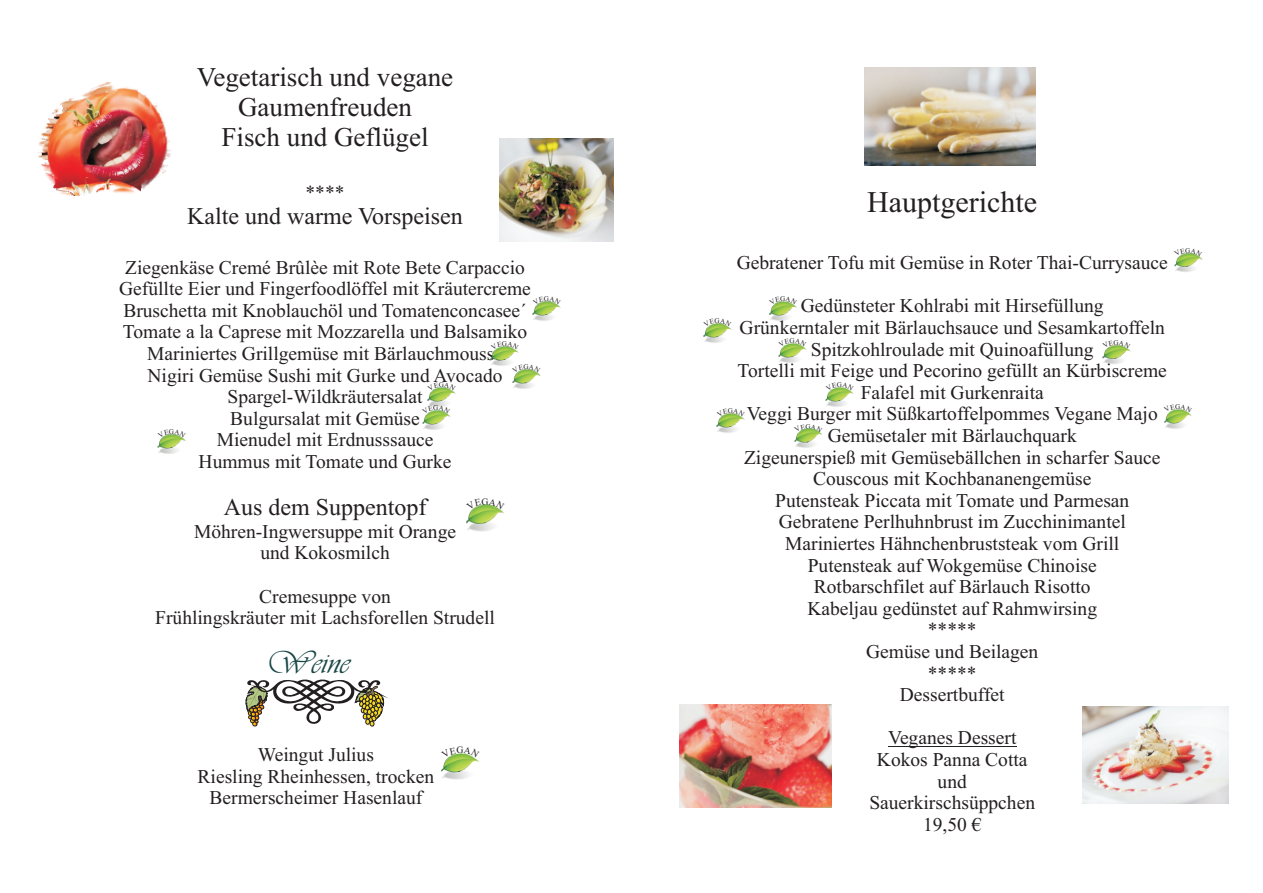
<style>
.page{position:relative;width:1263px;height:893px;background:#fff}
.page>*{position:absolute;margin:0;border:0;box-sizing:border-box;transform-origin:0 0}
.t1{font:italic 33px "Vivaldii";color:#194646}
.t2{font:30px "Times New Roman";color:#231f20}
.t3{font:27px/29.8px "Times New Roman";color:#231f20;text-align:center}
.t4{font:24px "Times New Roman";color:#231f20}
.t5{font:19.5px/21.6px "Times New Roman";color:#231f20;text-align:center}
.t6{font:9.75px "Times New Roman";color:#231f20}
.t7{font:7.2px "Times New Roman";color:#231f20}
</style>
<div class="page">
<hr style="left:888px;top:746px;width:128px;height:1px;background:#231f20">
<img style="left:499px;top:138px;width:114px;height:104px">
<img style="left:864px;top:67px;width:171px;height:99px">
<img style="left:466px;top:504px;width:38px;height:28px">
<img style="left:825px;top:391px;width:29px;height:16px">
<img style="left:1164px;top:413px;width:28px;height:16px">
<img style="left:778px;top:343px;width:29px;height:20px">
<img style="left:1174px;top:256px;width:29px;height:16px">
<img style="left:157px;top:438px;width:29px;height:16px">
<img style="left:422px;top:414px;width:29px;height:16px">
<img style="left:429px;top:387px;width:27px;height:11px">
<img style="left:512px;top:369px;width:29px;height:20px">
<img style="left:490px;top:350px;width:29px;height:16px">
<img style="left:532px;top:305px;width:29px;height:16px">
<img style="left:1082px;top:707px;width:146px;height:97px">
<img style="left:679px;top:704px;width:152px;height:104px">
<img style="left:716px;top:413px;width:29px;height:20px">
<img style="left:794px;top:432px;width:29px;height:16px">
<img style="left:769px;top:305px;width:28px;height:16px">
<img style="left:1102px;top:345px;width:29px;height:19px">
<img style="left:703px;top:323px;width:29px;height:20px">
<svg style="left:245px;top:679px;width:139px;height:48px"></svg>
<img style="left:441px;top:753px;width:38px;height:27px">
<img style="left:38px;top:82px;width:133px;height:113px">
<svg style="left:489px;top:504px;width:15px;height:5px"></svg>
<svg style="left:466px;top:504px;width:15px;height:6px"></svg>
<svg style="left:830px;top:387px;width:21px;height:4px"></svg>
<svg style="left:1169px;top:409px;width:20px;height:4px"></svg>
<svg style="left:795px;top:343px;width:12px;height:4px"></svg>
<svg style="left:778px;top:343px;width:11px;height:4px"></svg>
<svg style="left:1180px;top:252px;width:19px;height:4px"></svg>
<svg style="left:162px;top:434px;width:21px;height:4px"></svg>
<svg style="left:427px;top:398px;width:21px;height:16px"></svg>
<svg style="left:444px;top:387px;width:12px;height:4px"></svg>
<svg style="left:429px;top:387px;width:9px;height:4px"></svg>
<svg style="left:529px;top:369px;width:11px;height:4px"></svg>
<svg style="left:512px;top:365px;width:11px;height:8px"></svg>
<svg style="left:495px;top:346px;width:21px;height:4px"></svg>
<svg style="left:537px;top:301px;width:21px;height:4px"></svg>
<svg style="left:733px;top:413px;width:12px;height:4px"></svg>
<svg style="left:716px;top:413px;width:11px;height:4px"></svg>
<svg style="left:799px;top:428px;width:21px;height:4px"></svg>
<svg style="left:773px;top:301px;width:21px;height:4px"></svg>
<svg style="left:1119px;top:345px;width:11px;height:3px"></svg>
<svg style="left:1102px;top:345px;width:11px;height:3px"></svg>
<svg style="left:720px;top:323px;width:12px;height:4px"></svg>
<svg style="left:703px;top:323px;width:11px;height:4px"></svg>
<svg style="left:463px;top:753px;width:16px;height:5px"></svg>
<svg style="left:441px;top:753px;width:15px;height:5px"></svg>
<h3 class="t3" style="left:197px;top:65px;width:258px">Vegetarisch und vegane<br>Gaumenfreuden<br>Fisch und Geflügel</h3>
<p class="t5" style="left:306px;top:183px;width:40px">****</p>
<p class="t4" style="left:187px;top:208px;width:277px">Kalte und warme Vorspeisen</p>
<p class="t5" style="left:119px;top:258px;width:413px">Ziegenkäse Cremé Brûlèe mit Rote Bete Carpaccio Gefüllte Eier und Fingerfoodlöffel mit Kräutercreme Bruschetta mit Knoblauchöl und Tomatenconcasee´ Tomate a la Caprese mit Mozzarella und Balsamiko Mariniertes Grillgemüse mit Bärlauchmousse<br>Nigiri Gemüse Sushi mit Gurke und Avocado Spargel-Wildkräutersalat<br>Bulgursalat mit Gemüse<br>Mienudel mit Erdnusssauce<br>Hummus mit Tomate und Gurke</p>
<p class="t4" style="left:224px;top:499px;width:204px">Aus dem Suppentopf</p>
<p class="t5" style="left:194px;top:522px;width:264px">Möhren-Ingwersuppe mit Orange und Kokosmilch</p>
<p class="t5" style="left:155px;top:587px;width:341px">Cremesuppe von<br>Frühlingskräuter mit Lachsforellen Strudell</p>
<p class="t7" style="left:502px;top:341px;width:7px">G</p>
<p class="t7" style="left:523px;top:364px;width:7px">G</p>
<p class="t7" style="left:439px;top:382px;width:7px">G</p>
<p class="t7" style="left:433px;top:405px;width:7px">G</p>
<p class="t7" style="left:169px;top:429px;width:7px">G</p>
<p class="t6" style="left:481px;top:498px;width:9px">G</p>
<h1 class="t1" style="left:266px;top:643px;width:85px">Weine</h1>
<p class="t7" style="left:544px;top:296px;width:7px">G</p>
<p class="t5" style="left:258px;top:745px;width:117px">Weingut Julius</p>
<p class="t5" style="left:198px;top:767px;width:238px">Riesling Rheinhessen, trocken<br>Bermerscheimer Hasenlauf</p>
<p class="t6" style="left:456px;top:746px;width:9px">G</p>
<p class="t7" style="left:714px;top:318px;width:7px">G</p>
<h2 class="t2" style="left:867px;top:191px;width:171px">Hauptgerichte</h2>
<p class="t5" style="left:737px;top:254px;width:433px">Gebratener Tofu mit Gemüse in Roter Thai-Currysauce</p>
<p class="t5" style="left:738px;top:297px;width:431px">Gedünsteter Kohlrabi mit Hirsefüllung<br>Grünkerntaler mit Bärlauchsauce und Sesamkartoffeln Spitzkohlroulade mit Quinoafüllung<br>Tortelli mit Feige und Pecorino gefüllt an Kürbiscreme Falafel mit Gurkenraita<br>Veggi Burger mit Süßkartoffelpommes Vegane Majo Gemüsetaler mit Bärlauchquark<br>Zigeunerspieß mit Gemüsebällchen in scharfer Sauce Couscous mit Kochbananengemüse<br>Putensteak Piccata mit Tomate und Parmesan Gebratene Perlhuhnbrust im Zucchinimantel Mariniertes Hähnchenbruststeak vom Grill<br>Putensteak auf Wokgemüse Chinoise<br>Rotbarschfilet auf Bärlauch Risotto<br>Kabeljau gedünstet auf Rahmwirsing<br>*****<br>Gemüse und Beilagen<br>*****<br>Dessertbuffet</p>
<p class="t5" style="left:869px;top:729px;width:167px">Veganes Dessert<br>Kokos Panna Cotta und<br>Sauerkirschsüppchen<br>19,50 €</p>
<p class="t7" style="left:1185px;top:248px;width:7px">G</p>
<p class="t7" style="left:780px;top:296px;width:7px">G</p>
<p class="t7" style="left:789px;top:338px;width:7px">G</p>
<p class="t7" style="left:1113px;top:340px;width:7px">G</p>
<p class="t7" style="left:837px;top:382px;width:7px">G</p>
<p class="t7" style="left:1175px;top:404px;width:7px">G</p>
<p class="t7" style="left:728px;top:408px;width:7px">G</p>
<p class="t7" style="left:805px;top:424px;width:7px">G</p>
</div>
